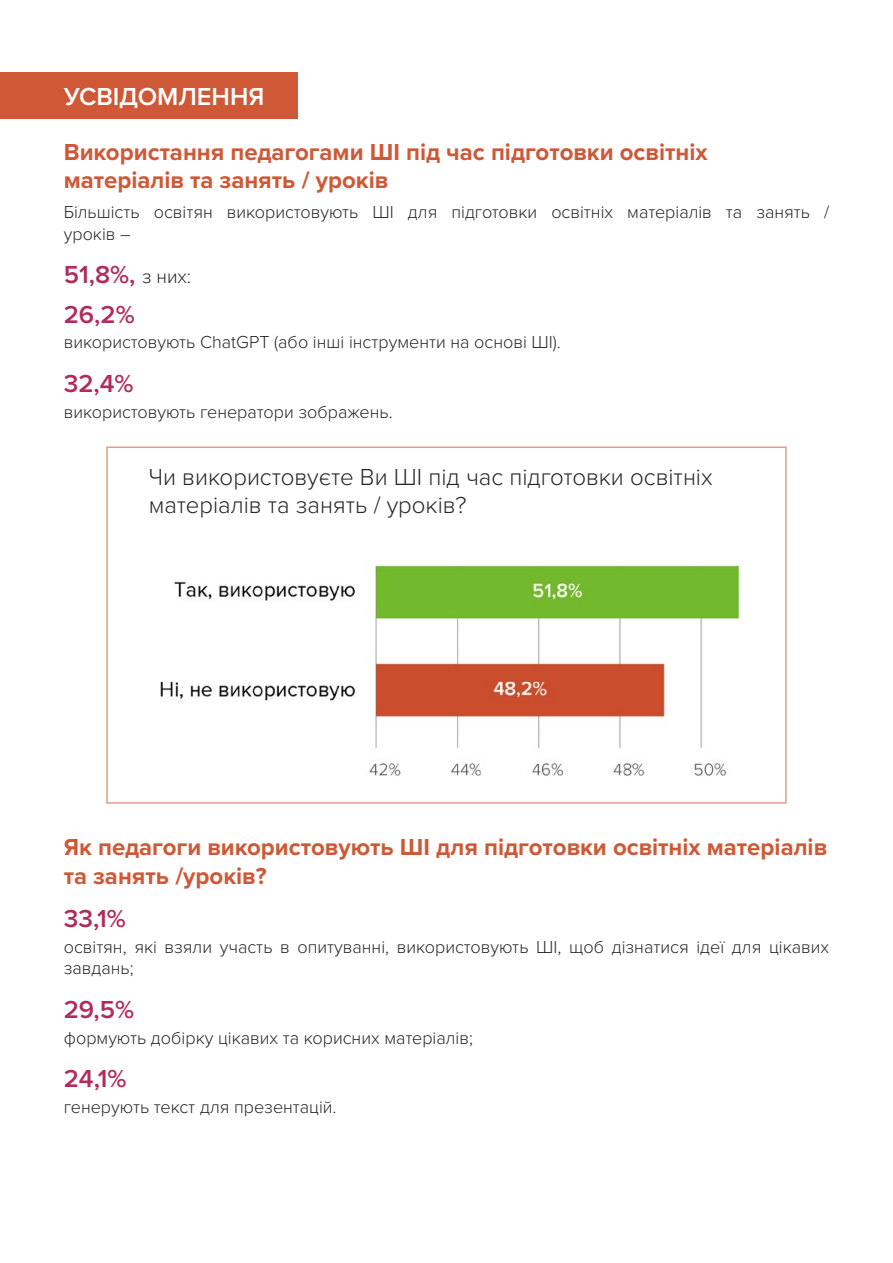
<style>
.page{position:relative;width:893px;height:1263px;background:#fff}
.page>*{position:absolute;margin:0;border:0;box-sizing:border-box;transform-origin:0 0}
.t1{font:600 25.5px/39.2px "Proxima Nova";color:#b12b5e}
.t2{font:600 25.5px "Proxima Nova";color:#fff}
.t3{font:700 24px/28.8px "Proxima Nova";color:#cf5836}
.t4{font:300 24px/28.8px "Proxima Nova";color:#282827}
.t5{font:300 18px/21.6px "Proxima Nova";color:#282827}
.s1{font-weight:300;font-size:19.5px;color:#282827}
</style>
<div class="page">
<div style="left:0;top:72px;width:298px;height:47px;background:#cf5836"></div>
<img style="left:160px;top:564px;width:580px;height:212px">
<div style="left:106px;top:446px;width:681px;height:358px;border:2px solid #e69a86"></div>
<h1 class="t2" style="left:64px;top:81px;width:202px">УСВІДОМЛЕННЯ</h1>
<h2 class="t3" style="left:64px;top:138px;width:645px">Використання педагогами ШІ під час підготовки освітніх матеріалів та занять / уроків</h2>
<p class="t5" style="left:64px;top:202px;width:767px">Більшість освітян використовують ШІ для підготовки освітніх матеріалів та занять / уроків –</p>
<h1 class="t1" style="left:64px;top:256px;width:129px">51,8%, <span class="s1">з них:<br></span>26,2%</h1>
<p class="t5" style="left:64px;top:332px;width:499px">використовують ChatGPT (або інші інструменти на основі ШІ).</p>
<h1 class="t1" style="left:64px;top:364px;width:71px">32,4%</h1>
<p class="t5" style="left:64px;top:401px;width:330px">використовують генератори зображень.</p>
<h2 class="t4" style="left:149px;top:463px;width:565px">Чи використовуєте Ви ШІ під час підготовки освітніх матеріалів та занять / уроків?</h2>
<h2 class="t3" style="left:64px;top:833px;width:765px">Як педагоги використовують ШІ для підготовки освітніх матеріалів та занять /уроків?</h2>
<h1 class="t1" style="left:64px;top:899px;width:63px">33,1%</h1>
<p class="t5" style="left:64px;top:936px;width:767px">освітян, які взяли участь в опитуванні, використовують ШІ, щоб дізнатися ідеї для цікавих завдань;</p>
<h1 class="t1" style="left:64px;top:990px;width:72px">29,5%</h1>
<p class="t5" style="left:64px;top:1027px;width:411px">формують добірку цікавих та корисних матеріалів;</p>
<h1 class="t1" style="left:64px;top:1060px;width:64px">24,1%</h1>
<p class="t5" style="left:64px;top:1096px;width:274px">генерують текст для презентацій.</p>
</div>
